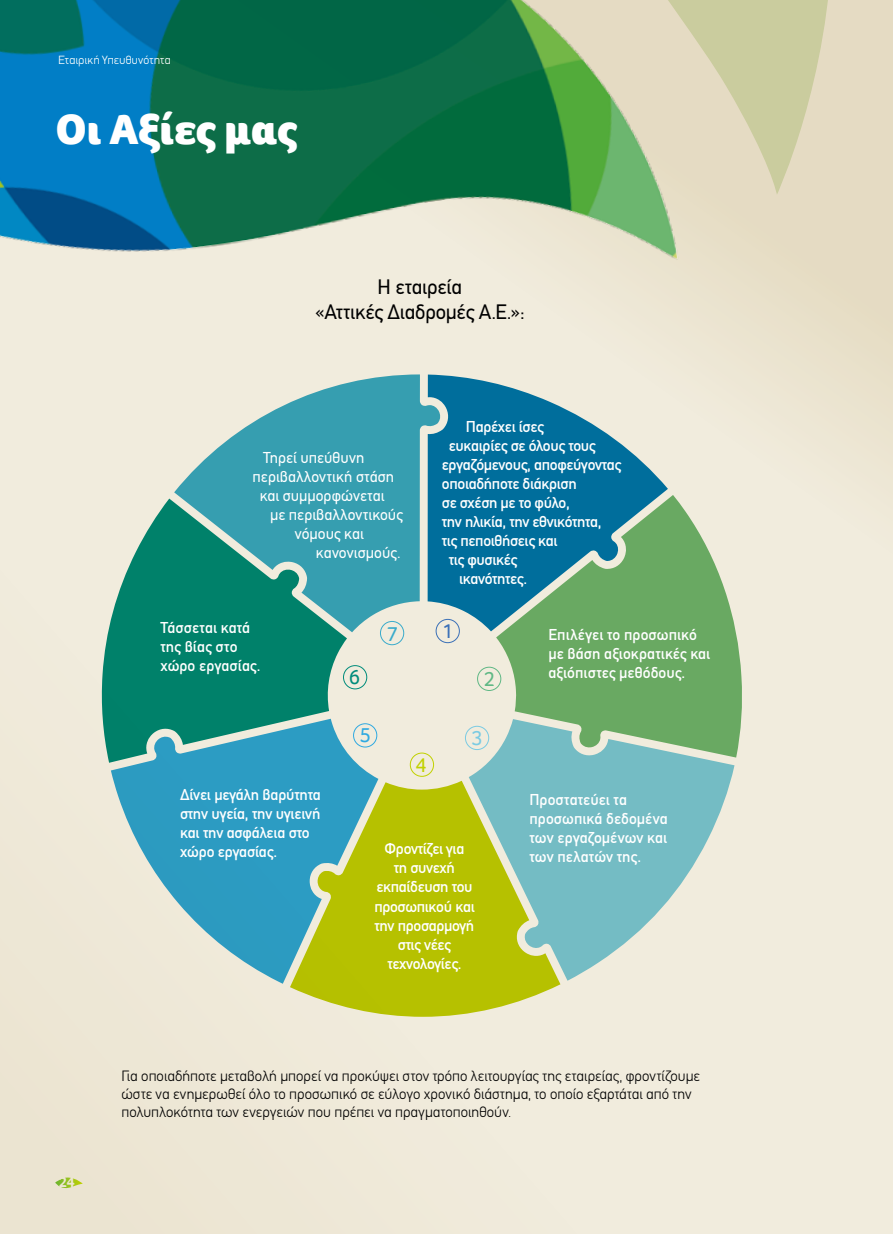
<style>
.page{position:relative;width:893px;height:1234px;background:#fff}
.page>*{position:absolute;margin:0;border:0;box-sizing:border-box;transform-origin:0 0}
.t1{font:900 43.5px "Foco";letter-spacing:.01em;color:#fff}
.t2{font:21px/25.2px "PF Din Text";letter-spacing:-.01em;color:#000;text-align:center}
.t3{font:21px "Foco";color:#3b70b7}
.t4{font:21px "Foco";color:#60b885}
.t5{font:21px "Foco";color:#2fa9e1}
.t6{font:21px "Foco";color:#7bcbe3}
.t7{font:21px "Foco";color:#008c7b}
.t8{font:21px "Foco";color:#3aabcb}
.t9{font:21px "Foco";color:#c1d100}
.t10{font:500 15.9px/19px "PF Din Text";letter-spacing:-.02em;color:#fff}
.t11{font:500 15.9px/19px "PF Din Text";letter-spacing:.005em;color:#fff}
.t12{font:15.9px "PF Din Text";letter-spacing:.005em;color:#fff}
.t13{font:300 15px/18px "PF Din Text";letter-spacing:.005em;color:#000}
.t14{font:700 15px "Foco";color:#ede6d2}
.t15{font:300 12px "PF Din Display";letter-spacing:.015em;color:#fff}
</style>
<div class="page">
<div style="left:0;top:0;width:893px;height:1233px;background:#f0ebdb"></div>
<img style="left:0;top:0;width:685px;height:272px">
<svg style="left:625px;top:0;width:207px;height:195px;background:#d6d3b1"></svg>
<svg style="left:442px;top:375px;width:226px;height:256px;fill:#006e9c"></svg>
<svg style="left:174px;top:374px;width:268px;height:258px;fill:#369eb0"></svg>
<svg style="left:101px;top:498px;width:246px;height:264px;background:#2d9587"></svg>
<svg style="left:111px;top:718px;width:267px;height:265px;fill:#2c9cc3"></svg>
<svg style="left:290px;top:780px;width:270px;height:236px;background:#a5bf39"></svg>
<svg style="left:469px;top:727px;width:265px;height:253px;fill:#74bcc4"></svg>
<svg style="left:496px;top:495px;width:246px;height:262px;background:#6ba983"></svg>
<div style="left:436px;top:618px;width:24px;height:25px;border:1px solid #3b70b7;border-radius:50%"></div>
<div style="left:477px;top:666px;width:24px;height:24px;border:1px solid #60b885;border-radius:50%"></div>
<div style="left:465px;top:725px;width:24px;height:24px;border:1px solid #7bcbe3;border-radius:50%"></div>
<div style="left:353px;top:723px;width:24px;height:24px;border:1px solid #2fa9e1;border-radius:50%"></div>
<div style="left:343px;top:665px;width:24px;height:24px;border:1px solid #008c7b;border-radius:50%"></div>
<div style="left:380px;top:621px;width:24px;height:24px;border:1px solid #3aabcb;border-radius:50%"></div>
<div style="left:410px;top:752px;width:24px;height:24px;border:1px solid #c1d100;border-radius:50%"></div>
<svg style="left:55px;top:1177px;width:28px;height:11px"></svg>
<p class="t15" style="left:58px;top:52px;width:114px">Εταιρική Υπευθυνότητα</p>
<h1 class="t1" style="left:56px;top:100px;width:243px">Oι Αξίες μας</h1>
<h2 class="t2" style="left:315px;top:274px;width:211px">Η εταιρεία<br>«Αττικές Διαδρομές Α.Ε.»:</h2>
<p class="t12" style="left:263px;top:448px;width:103px">Τηρεί υπεύθυνη</p>
<p class="t12" style="left:253px;top:467px;width:143px">περιβαλλοντική στάση</p>
<p class="t12" style="left:260px;top:486px;width:126px">και συμμορφώνεται</p>
<p class="t12" style="left:270px;top:505px;width:134px">με περιβαλλοντικούς</p>
<p class="t12" style="left:295px;top:524px;width:71px">νόμους και</p>
<p class="t12" style="left:316px;top:543px;width:86px">κανονισμούς.</p>
<p class="t10" style="left:466px;top:417px;width:79px">Παρέχει ίσες</p>
<p class="t10" style="left:449px;top:436px;width:148px">ευκαιρίες σε όλους τους</p>
<p class="t10" style="left:442px;top:455px;width:181px">εργαζόμενους, αποφεύγοντας</p>
<p class="t10" style="left:442px;top:474px;width:136px">οποιαδήποτε διάκριση</p>
<p class="t10" style="left:442px;top:493px;width:129px">σε σχέση με το φύλο,</p>
<p class="t10" style="left:442px;top:512px;width:161px">την ηλικία, την εθνικότητα,</p>
<p class="t10" style="left:442px;top:531px;width:117px">τις πεποιθήσεις και</p>
<p class="t10" style="left:449px;top:550px;width:70px">τις φυσικές</p>
<p class="t10" style="left:459px;top:569px;width:70px">ικανότητες.</p>
<p class="t11" style="left:161px;top:618px;width:102px">Τάσσεται κατά της βίας στο χώρο εργασίας.</p>
<h2 class="t7" style="left:349px;top:663px;width:13px">6</h2>
<h2 class="t8" style="left:387px;top:619px;width:13px">7</h2>
<h2 class="t3" style="left:442px;top:617px;width:13px">1</h2>
<h2 class="t4" style="left:484px;top:664px;width:13px">2</h2>
<p class="t11" style="left:549px;top:625px;width:163px">Επιλέγει το προσωπικό με βάση αξιοκρατικές και αξιόπιστες μεθόδους.</p>
<h2 class="t5" style="left:360px;top:721px;width:13px">5</h2>
<h2 class="t6" style="left:472px;top:723px;width:13px">3</h2>
<p class="t10" style="left:180px;top:784px;width:142px">Δίνει μεγάλη βαρύτητα στην υγεία, την υγιεινή και την ασφάλεια στο χώρο εργασίας.</p>
<h2 class="t9" style="left:415px;top:750px;width:13px">4</h2>
<p class="t10" style="left:374px;top:839px;width:102px;text-align:center">Φροντίζει για<br>τη συνεχή εκπαίδευση του προσωπικού και την προσαρμογή στις νέες τεχνολογίες.</p>
<p class="t11" style="left:529px;top:790px;width:140px">Προστατεύει τα προσωπικά δεδομένα των εργαζομένων και των πελατών της.</p>
<p class="t14" style="left:59px;top:1171px;width:17px">24</p>
<p class="t13" style="left:121px;top:1066px;width:580px">Για οποιαδήποτε μεταβολή μπορεί να προκύψει στον τρόπο λειτουργίας της εταιρείας, φροντίζουμε ώστε να ενημερωθεί όλο το προσωπικό σε εύλογο χρονικό διάστημα, το οποίο εξαρτάται από την πολυπλοκότητα των ενεργειών που πρέπει να πραγματοποιηθούν.</p>
</div>
